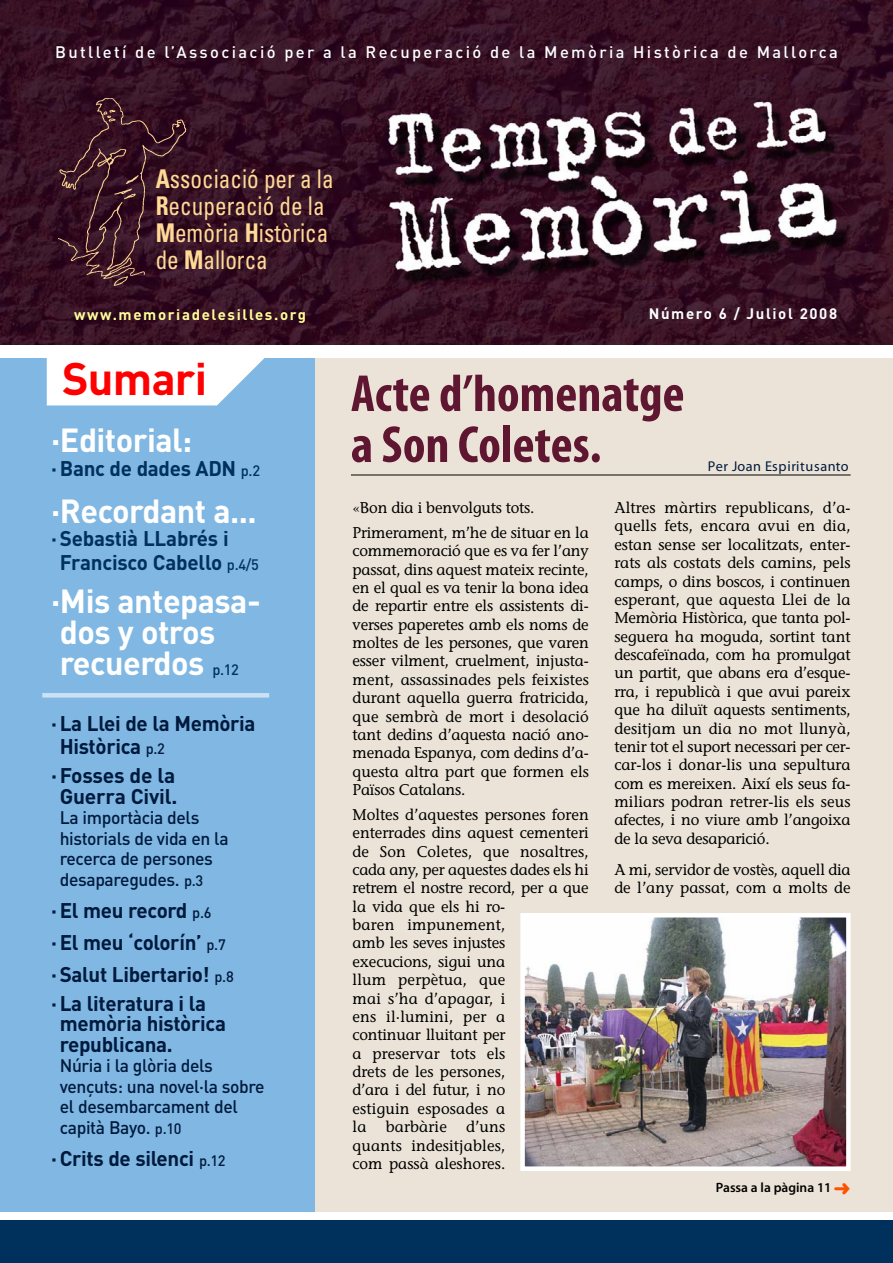
<style>
.page{position:relative;width:893px;height:1263px;background:#fff}
.page>*{position:absolute;margin:0;border:0;box-sizing:border-box;transform-origin:0 0}
.t1{font:52.5px/51px "Myriad MM 700 300";color:#5e1631}
.t2{font:700 45px "DIN";letter-spacing:-.015em;color:#f00}
.t3{font:700 33px/31px "DIN";letter-spacing:-.015em;color:#fff}
.t4{font:condensed 25.8px/27.2px "Univers";color:#ffd996;scale:.9 1}
.t5{font:700 21px/20.5px "DIN";letter-spacing:-.015em;color:#001a3d}
.t6{font:700 21px/23.5px "DIN";letter-spacing:-.01em;color:#00315c}
.t7{font:500 18px/20.5px "DIN";letter-spacing:-.02em;color:#001a3d}
.t8{font:500 16.5px "DIN";letter-spacing:.145em;color:#fff}
.t9{font:15.6px/18.5px "Stone Informal";letter-spacing:-.005em;color:#000}
.t10{font:700 15px "DIN";letter-spacing:.11em;color:#ff9}
.t11{font:700 15px "DIN";letter-spacing:.11em;color:#fff}
.t12{font:14.25px "Myriad MM 400 600";letter-spacing:.035em;color:#001a3d}
.t13{font:13.5px "Myriad MM 565 600";color:#000}
.s1{font-weight:700}
.s2{font-weight:500;font-size:15px}
.s3{font-weight:500;font-size:15px;color:#00315c}
.s4{font-size:15px}
.s5{color:#ff5100}
</style>
<div class="page">
<div style="left:296px;top:353px;width:596px;height:858px;background:#ebe3d7"></div>
<div style="left:0;top:354px;width:314px;height:909px;background:#80b8e3"></div>
<img style="left:0;top:0;width:892px;height:345px">
<img style="left:59px;top:96px;width:129px;height:191px">
<div style="left:0;top:345px;width:892px;height:9px;background:#fff"></div>
<div style="left:0;top:1212px;width:892px;height:8px;background:#fff"></div>
<svg style="left:47px;top:354px;width:223px;height:51px;background:#eff6fb"></svg>
<div style="left:0;top:1220px;width:892px;height:43px;background:#00315c"></div>
<hr style="left:351px;top:475px;width:499px;height:1px;background:#000">
<div style="left:42px;top:693px;width:227px;height:5px;background:#cce2f4"></div>
<img style="left:525px;top:918px;width:320px;height:248px">
<div style="left:520px;top:913px;width:330px;height:258px;border:4px solid #fff"></div>
<p class="t8" style="left:55px;top:46px;width:784px">Butlletí de l’Associació per a la Recuperació de la Memòria Històrica de Mallorca</p>
<h3 class="t4" style="left:156px;top:167px;width:199px"><span class="s1">A</span>ssociació per a la<br><span class="s1">R</span>ecuperació de la<br><span class="s1">M</span>emòria <span class="s1">H</span>istòrica de <span class="s1">M</span>allorca</h3>
<p class="t10" style="left:74px;top:310px;width:233px">www.memoriadelesilles.org</p>
<h2 class="t2" style="left:62px;top:363px;width:147px">Sumari</h2>
<h3 class="t3" style="left:51px;top:428px;width:142px">·Editorial:</h3>
<h3 class="t6" style="left:51px;top:458px;width:210px">·Banc de dades ADN <span class="s2">p.2</span></h3>
<h3 class="t3" style="left:51px;top:498px;width:207px">·Recordant a...</h3>
<h3 class="t6" style="left:60px;top:529px;width:200px;text-indent:-9px">·Sebastià LLabrés i<br>Francisco Cabello <span class="s2">p.4/5</span></h3>
<h3 class="t3" style="left:51px;top:589px;width:211px">·Mis antepasa&shy;dos y otros recuerdos <span class="s3">p.12</span></h3>
<h3 class="t5" style="left:60px;top:713px;width:197px;line-height:23.5px;text-indent:-9px">·La Llei de la Memòria<br>Històrica <span class="s2">p.2</span></h3>
<h3 class="t5" style="left:51px;top:767px;width:128px;text-align:center">·Fosses de la<br>Guerra Civil.</h3>
<p class="t7" style="left:60px;top:809px;width:170px">La importàcia dels historials de vida en la recerca de persones desaparegudes. <span class="s4">p.3</span></p>
<h3 class="t5" style="left:51px;top:896px;width:184px;line-height:32px">·El meu record <span class="s2">p.6 </span>·El meu ‘colorín’ <span class="s2">p.7 </span>·Salut Libertario! <span class="s2">p.8</span></h3>
<h3 class="t5" style="left:60px;top:995px;width:168px;text-indent:-9px">·La literatura i la memòria històrica republicana.</h3>
<p class="t7" style="left:60px;top:1057px;width:206px">Núria i la glòria dels vençuts: una novel·la sobre el desembarcament del capità Bayo. <span class="s4">p.10</span></p>
<h3 class="t5" style="left:51px;top:1150px;width:176px">·Crits de silenci <span class="s2">p.12</span></h3>
<p class="t11" style="left:648px;top:308px;width:190px">Número 6 / Juliol 2008</p>
<h1 class="t1" style="left:351px;top:373px;width:335px">Acte d’homenatge a Son Coletes.</h1>
<p class="t12" style="left:708px;top:461px;width:142px">Per Joan Espiritusanto</p>
<p class="t9" style="left:352px;top:497px;width:238px;line-height:24.8px">«Bon dia i benvolguts tots.<br>Primerament, m’he de situar en la</p>
<p class="t9" style="left:352px;top:543px;width:238px;text-align:justify">commemoració que es va fer l’any passat, dins aquest mateix recinte, en el qual es va tenir la bona idea de repartir entre els assistents di&shy;verses paperetes amb els noms de moltes de les persones, que varen esser vilment, cruelment, injusta&shy;ment, assassinades pels feixistes durant aquella guerra fratricida, que sembrà de mort i desolació tant dedins d’aquesta nació ano&shy;menada Espanya, com dedins d’a&shy;questa altra part que formen els Països Catalans.</p>
<p class="t9" style="left:352px;top:807px;width:238px">Moltes d’aquestes persones foren enterrades dins aquest cementeri de Son Coletes, que nosaltres, cada any, per aquestes dades els hi retrem el nostre record, per a que la vida que els hi ro-<br>baren impunement,<br>amb les seves injustes<br>execucions, sigui una<br>llum perpètua, que<br>mai s’ha d’apagar, i<br>ens il·lumini, per a<br>continuar lluitant per<br>a preservar tots els<br>drets de les persones,<br>d’ara i del futur, i no<br>estiguin esposades a<br>la barbàrie d’uns<br>quants indesitjables,<br>com passà aleshores.</p>
<p class="t9" style="left:614px;top:500px;width:238px;text-align:justify">Altres màrtirs republicans, d’a&shy;quells fets, encara avui en dia, estan sense ser localitzats, enter&shy;rats als costats dels camins, pels camps, o dins boscos, i continuen esperant, que aquesta Llei de la Memòria Històrica, que tanta pol&shy;seguera ha moguda, sortint tant descafeïnada, com ha promulgat un partit, que abans era d’esque&shy;rra, i republicà i que avui pareix que ha diluït aquests sentiments, desitjam un dia no mot llunyà, tenir tot el suport necessari per cer&shy;car-los i donar-lis una sepultura com es mereixen. Així els seus fa&shy;miliars podran retrer-lis els seus afectes, i no viure amb l’angoixa de la seva desaparició.</p>
<p class="t9" style="left:614px;top:862px;width:238px">A mi, servidor de vostès, aquell dia de l’any passat, com a molts de</p>
<p class="t13" style="left:716px;top:1183px;width:136px">Passa a la pàgina 11 <span class="s5">➜</span></p>
</div>
